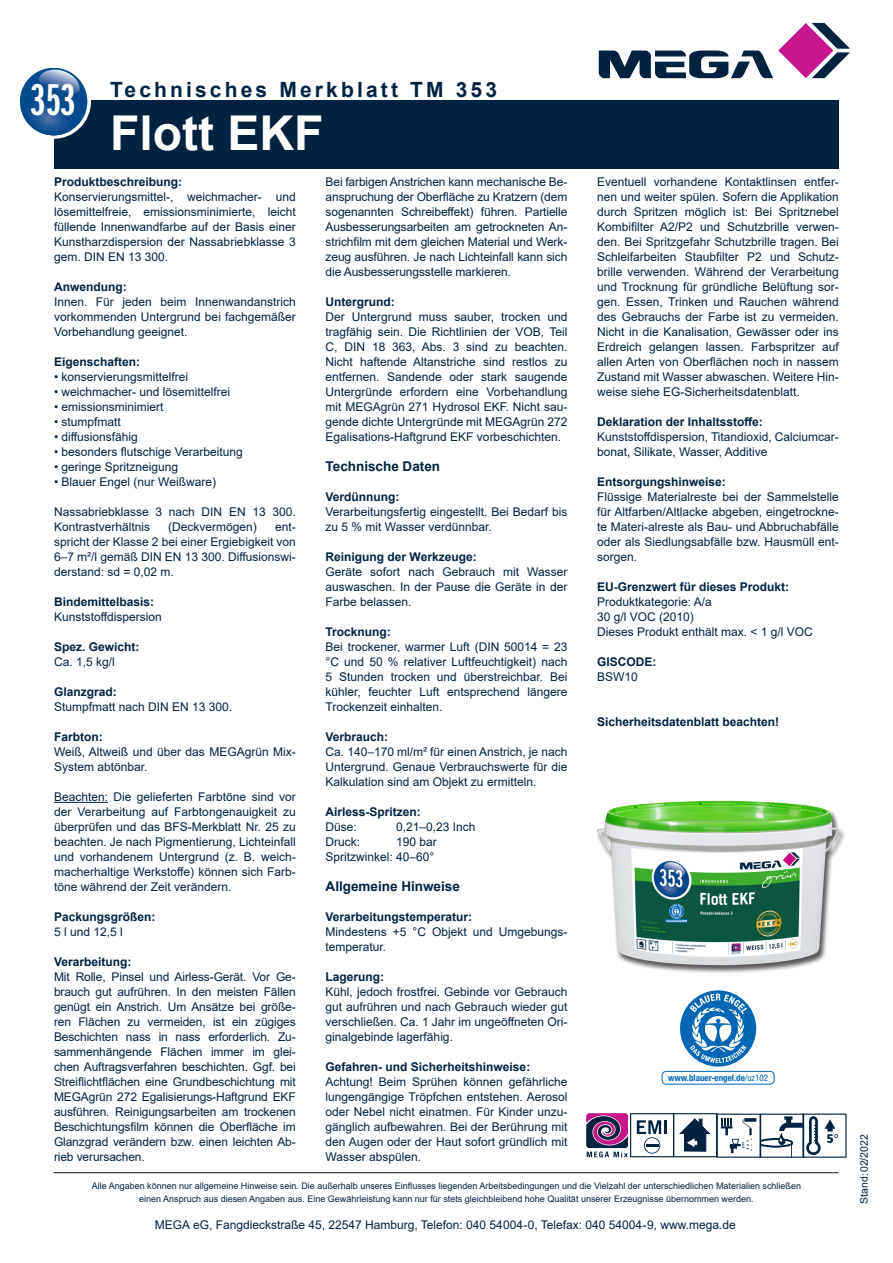
<style>
.page{position:relative;width:893px;height:1263px;background:#fff}
.page>*{position:absolute;margin:0;border:0;box-sizing:border-box;transform-origin:0 0}
.t1{font:700 48px "Arial";color:#fff}
.t2{font:46.2px "ITC Franklin Gothic Std Dm X Cp";color:#fff}
.t3{font:700 21px "Arial";letter-spacing:.15em;color:#002241}
.t4{font:700 13.5px "Arial";color:#002241}
.t5{font:12px/15px "Arial";color:#002241;text-align:justify}
.t6{font:700 12px "Arial";color:#002241}
.t7{font:10.5px "Arial";color:#002241}
.t8{font:9px/13.5px "Arial";color:#002241;text-align:center}
.t9{font:700 condensed 9px "Helvetica Neue";color:#0166b3}
.t10{font:700 condensed 1.8px "Helvetica Neue";color:#0166b3}
.s1{font-weight:400}
</style>
<div class="page">
<div style="left:54px;top:101px;width:784px;height:68px;background:#002241"></div>
<div style="left:16px;top:64px;width:75px;height:75px;background:#fff;border-radius:50%"></div>
<svg style="left:20px;top:68px;width:67px;height:67px"></svg>
<svg style="left:599px;top:23px;width:251px;height:55px"></svg>
<hr style="left:54px;top:1172px;width:784px;height:1px;background:#231f20">
<hr style="left:54px;top:802px;width:54px;height:1px;background:#002241">
<div style="left:596px;top:800px;width:250px;height:174px;background:#231f20;opacity:.75"></div>
<img style="left:597px;top:800px;width:242px;height:165px">
<svg style="left:586px;top:1113px;width:260px;height:45px"></svg>
<svg style="left:680px;top:990px;width:77px;height:77px"></svg>
<div style="left:662px;top:1071px;width:112px;height:13px;border:1px solid #0166b3;border-radius:4px"></div>
<svg style="left:669px;top:904px;width:15px;height:15px"></svg>
<div style="left:666px;top:919px;width:21px;height:3px;border:1px solid #0166b3"></div>
<h2 class="t2" style="left:31px;top:75px;width:46px">353</h2>
<p class="t3" style="left:110px;top:74px;width:388px">Technisches Merkblatt TM 353</p>
<p class="t1" style="left:110px;top:99px;width:215px">Flott EKF</p>
<p class="t6" style="left:54px;top:173px;width:130px">Produktbeschreibung:</p>
<p class="t5" style="left:54px;top:189px;width:243px">Konservierungsmittel-, weichmacher- und lösemittelfreie, emissionsminimierte, leicht füllende Innenwandfarbe auf der Basis einer Kunstharzdispersion der Nassabriebklasse 3 gem. DIN EN 13 300.</p>
<p class="t6" style="left:54px;top:278px;width:74px">Anwendung:</p>
<p class="t5" style="left:54px;top:294px;width:243px">Innen. Für jeden beim Innenwandanstrich vorkommenden Untergrund bei fachgemäßer Vorbehandlung geeignet.</p>
<p class="t6" style="left:54px;top:353px;width:88px">Eigenschaften:</p>
<p class="t5" style="left:54px;top:369px;width:136px">• konservierungsmittelfrei</p>
<p class="t5" style="left:54px;top:384px;width:178px">• weichmacher- und lösemittelfrei</p>
<p class="t5" style="left:54px;top:399px;width:111px">• emissionsminimiert</p>
<p class="t5" style="left:54px;top:414px;width:68px">• stumpfmatt</p>
<p class="t5" style="left:54px;top:429px;width:85px">• diffusionsfähig</p>
<p class="t5" style="left:54px;top:444px;width:190px">• besonders flutschige Verarbeitung</p>
<p class="t5" style="left:54px;top:459px;width:126px">• geringe Spritzneigung</p>
<p class="t5" style="left:54px;top:474px;width:164px">• Blauer Engel (nur Weißware)</p>
<p class="t5" style="left:54px;top:504px;width:243px">Nassabriebklasse 3 nach DIN EN 13 300.<br>Kontrastverhältnis</p>
<p class="t5" style="left:168px;top:519px;width:90px">(Deckvermögen)</p>
<p class="t5" style="left:54px;top:519px;width:243px;text-indent:221px">ent&shy;spricht der Klasse 2 bei einer Ergiebigkeit von 6–7 m²/l gemäß DIN EN 13 300. Diffusionswi&shy;derstand: sd = 0,02 m.</p>
<p class="t6" style="left:54px;top:593px;width:102px">Bindemittelbasis:</p>
<p class="t5" style="left:54px;top:609px;width:109px">Kunststoffdispersion</p>
<p class="t6" style="left:54px;top:638px;width:87px">Spez. Gewicht:</p>
<p class="t5" style="left:54px;top:654px;width:62px">Ca. 1,5 kg/l</p>
<p class="t6" style="left:54px;top:683px;width:64px">Glanzgrad:</p>
<p class="t5" style="left:54px;top:699px;width:180px">Stumpfmatt nach DIN EN 13 300.</p>
<p class="t6" style="left:54px;top:728px;width:50px">Farbton:</p>
<p class="t5" style="left:54px;top:744px;width:243px">Weiß, Altweiß und über das MEGAgrün Mix-<br>System abtönbar.</p>
<p class="t5" style="left:54px;top:789px;width:243px">Beachten: Die gelieferten Farbtöne sind vor der Verarbeitung auf Farbtongenauigkeit zu überprüfen und das BFS-Merkblatt Nr. 25 zu beachten. Je nach Pigmentierung, Lichteinfall und vorhandenem Untergrund (z. B. weich&shy;macherhaltige Werkstoffe) können sich Farb&shy;töne während der Zeit verändern.</p>
<p class="t6" style="left:54px;top:908px;width:103px">Packungsgrößen:</p>
<p class="t5" style="left:54px;top:924px;width:70px">5 l und 12,5 l</p>
<p class="t6" style="left:54px;top:953px;width:79px">Verarbeitung:</p>
<p class="t5" style="left:54px;top:969px;width:243px">Mit Rolle, Pinsel und Airless-Gerät. Vor Ge&shy;brauch gut aufrühren. In den meisten Fällen genügt ein Anstrich. Um Ansätze bei größe&shy;ren Flächen zu vermeiden, ist ein zügiges Beschichten nass in nass erforderlich. Zu&shy;sammenhängende Flächen immer im glei&shy;chen Auftragsverfahren beschichten. Ggf. bei Streiflichtflächen eine Grundbeschichtung mit MEGAgrün 272 Egalisierungs-Haftgrund EKF ausführen. Reinigungsarbeiten am trockenen Beschichtungsfilm können die Oberfläche im Glanzgrad verändern bzw. einen leichten Ab&shy;rieb verursachen.</p>
<p class="t5" style="left:326px;top:174px;width:243px">Bei farbigen Anstrichen kann mechanische Be&shy;anspruchung der Oberfläche zu Kratzern (dem sogenannten Schreibeffekt) führen. Partielle Ausbesserungsarbeiten am getrockneten An&shy;strichfilm mit dem gleichen Material und Werk&shy;zeug ausführen. Je nach Lichteinfall kann sich die Ausbesserungsstelle markieren.</p>
<p class="t6" style="left:326px;top:293px;width:71px">Untergrund:</p>
<p class="t5" style="left:326px;top:309px;width:243px">Der Untergrund muss sauber, trocken und tragfähig sein. Die Richtlinien der VOB, Teil C, DIN 18 363, Abs. 3 sind zu beachten.<br>Nicht haftende Altanstriche sind restlos zu entfernen. Sandende oder stark saugende Untergründe erfordern eine Vorbehandlung mit MEGAgrün 271 Hydrosol EKF. Nicht sau&shy;gende dichte Untergründe mit MEGAgrün 272<br>Egalisations-Haftgrund EKF vorbeschichten.</p>
<p class="t4" style="left:326px;top:457px;width:116px">Technische Daten</p>
<p class="t6" style="left:326px;top:488px;width:76px">Verdünnung:</p>
<p class="t5" style="left:326px;top:504px;width:243px">Verarbeitungsfertig eingestellt. Bei Bedarf bis zu 5 % mit Wasser verdünnbar.</p>
<p class="t6" style="left:326px;top:548px;width:153px">Reinigung der Werkzeuge:</p>
<p class="t5" style="left:326px;top:564px;width:243px">Geräte sofort nach Gebrauch mit Wasser auswaschen. In der Pause die Geräte in der Farbe belassen.</p>
<p class="t6" style="left:326px;top:623px;width:67px">Trocknung:</p>
<p class="t5" style="left:326px;top:639px;width:243px">Bei trockener, warmer Luft (DIN 50014 = 23 °C und 50 % relativer Luftfeuchtigkeit) nach 5 Stunden trocken und überstreichbar. Bei kühler, feuchter Luft entsprechend längere Trockenzeit einhalten.</p>
<p class="t6" style="left:326px;top:728px;width:64px">Verbrauch:</p>
<p class="t5" style="left:326px;top:744px;width:243px">Ca. 140–170 ml/m² für einen Anstrich, je nach Untergrund. Genaue Verbrauchswerte für die Kalkulation sind am Objekt zu ermitteln.</p>
<p class="t6" style="left:326px;top:803px;width:97px">Airless-Spritzen:</p>
<p class="t5" style="left:326px;top:819px;width:33px">Düse:</p>
<p class="t5" style="left:396px;top:819px;width:81px">0,21–0,23 Inch</p>
<p class="t5" style="left:326px;top:834px;width:36px">Druck:</p>
<p class="t5" style="left:396px;top:834px;width:42px">190 bar</p>
<p class="t5" style="left:326px;top:849px;width:110px">Spritzwinkel: 40–60°</p>
<p class="t4" style="left:326px;top:877px;width:136px">Allgemeine Hinweise</p>
<p class="t6" style="left:326px;top:908px;width:148px">Verarbeitungstemperatur:</p>
<p class="t5" style="left:326px;top:924px;width:243px">Mindestens +5 °C Objekt und Umgebungs&shy;temperatur.</p>
<p class="t6" style="left:326px;top:968px;width:60px">Lagerung:</p>
<p class="t5" style="left:326px;top:984px;width:243px">Kühl, jedoch frostfrei. Gebinde vor Gebrauch gut aufrühren und nach Gebrauch wieder gut verschließen. Ca. 1 Jahr im ungeöffneten Ori&shy;ginalgebinde lagerfähig.</p>
<p class="t6" style="left:326px;top:1058px;width:206px">Gefahren- und Sicherheitshinweise:</p>
<p class="t5" style="left:326px;top:1074px;width:243px">Achtung! Beim Sprühen können gefährliche lungengängige Tröpfchen entstehen. Aerosol oder Nebel nicht einatmen. Für Kinder unzu&shy;gänglich aufbewahren. Bei der Berührung mit den Augen oder der Haut sofort gründlich mit Wasser abspülen.</p>
<p class="t5" style="left:597px;top:174px;width:243px">Eventuell vorhandene Kontaktlinsen entfer&shy;nen und weiter spülen. Sofern die Applikation durch Spritzen möglich ist: Bei Spritznebel Kombifilter A2/P2 und Schutzbrille verwen&shy;den. Bei Spritzgefahr Schutzbrille tragen. Bei Schleifarbeiten Staubfilter P2 und Schutz&shy;brille verwenden. Während der Verarbeitung und Trocknung für gründliche Belüftung sor&shy;gen. Essen, Trinken und Rauchen während des Gebrauchs der Farbe ist zu vermeiden.<br>Nicht in die Kanalisation, Gewässer oder ins Erdreich gelangen lassen. Farbspritzer auf allen Arten von Oberflächen noch in nassem Zustand mit Wasser abwaschen. Weitere Hin&shy;weise siehe EG-Sicherheitsdatenblatt.</p>
<p class="t6" style="left:597px;top:413px;width:167px">Deklaration der Inhaltsstoffe:</p>
<p class="t5" style="left:597px;top:429px;width:243px">Kunststoffdispersion, Titandioxid, Calciumcar&shy;bonat, Silikate, Wasser, Additive</p>
<p class="t6" style="left:597px;top:473px;width:130px">Entsorgungshinweise:</p>
<p class="t5" style="left:597px;top:489px;width:243px">Flüssige Materialreste bei der Sammelstelle für Altfarben/Altlacke abgeben, eingetrockne&shy;te Materi-alreste als Bau- und Abbruchabfälle oder als Siedlungsabfälle bzw. Hausmüll ent&shy;sorgen.</p>
<p class="t6" style="left:597px;top:578px;width:194px">EU-Grenzwert für dieses Produkt:</p>
<p class="t5" style="left:597px;top:594px;width:116px">Produktkategorie: A/a</p>
<p class="t5" style="left:597px;top:609px;width:98px">30 g/l VOC (2010)</p>
<p class="t5" style="left:597px;top:624px;width:217px">Dieses Produkt enthält max. &lt; 1 g/l VOC</p>
<p class="t6" style="left:597px;top:653px;width:61px">GISCODE:</p>
<p class="t5" style="left:597px;top:669px;width:42px">BSW10</p>
<p class="t6" style="left:597px;top:713px;width:184px">Sicherheitsdatenblatt beachten!</p>
<p class="t10" style="left:667px;top:920px;width:21px">www.blauer-engel.de<span class="s1">/uz102</span></p>
<p class="t9" style="left:668px;top:1072px;width:101px">www.blauer-engel.de<span class="s1">/uz102</span></p>
<p class="t8" style="left:92px;top:1179px;width:711px">Alle Angaben können nur allgemeine Hinweise sein. Die außerhalb unseres Einflusses liegenden Arbeitsbedingungen und die Vielzahl der unterschiedlichen Materialien schließen einen Anspruch aus diesen Angaben aus. Eine Gewährleistung kann nur für stets gleichbleibend hohe Qualität unserer Erzeugnisse übernommen werden.</p>
<p class="t5" style="left:155px;top:1217px;width:582px">MEGA eG, Fangdieckstraße 45, 22547 Hamburg, Telefon: 040 54004-0, Telefax: 040 54004-9, www.mega.de</p>
<p class="t7" style="left:857px;top:1204px;width:71px;rotate:-90deg">Stand:02/2022</p>
</div>
